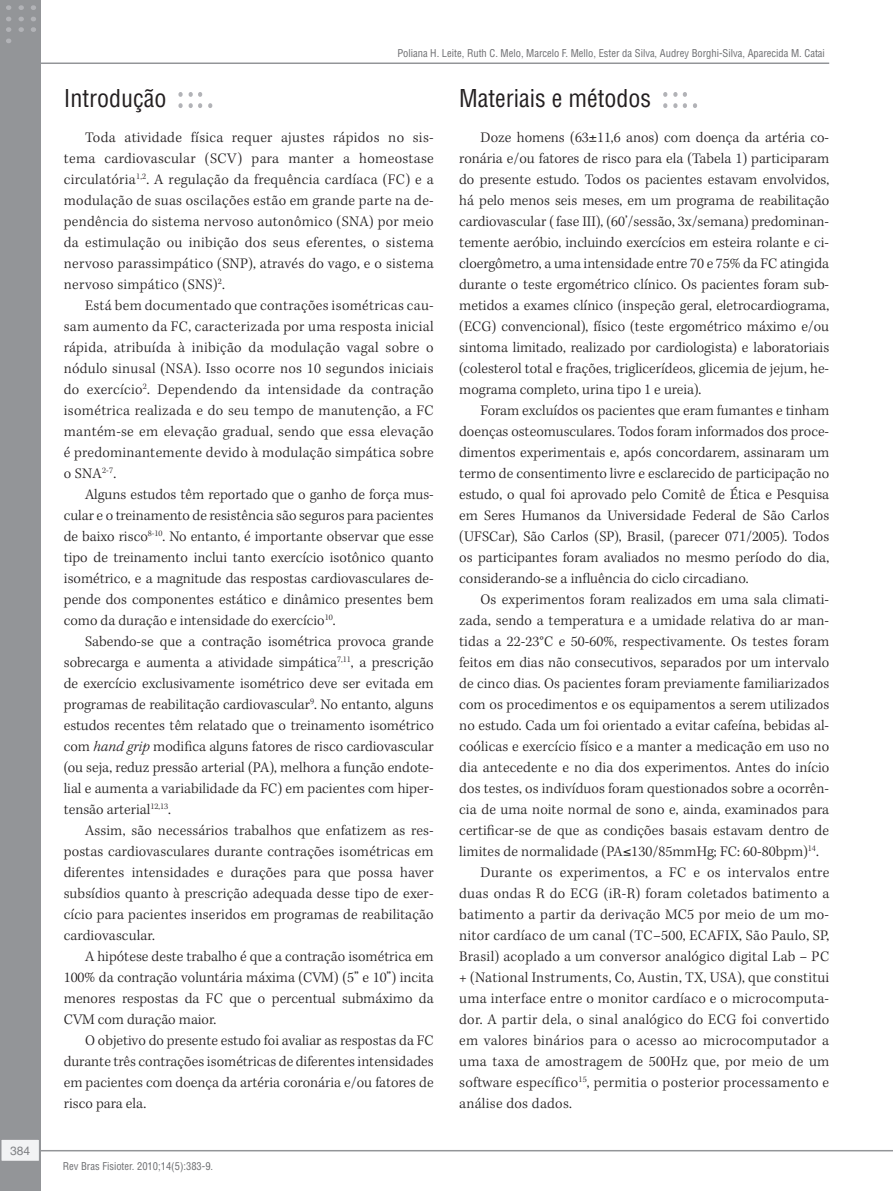
<style>
.page{position:relative;width:893px;height:1191px;background:#fff}
.page>*{position:absolute;margin:0;border:0;box-sizing:border-box;transform-origin:0 0}
.z04_0_Sub1{font:condensed 24px "Helvetica LT Std";color:#231f20}
.z05_0_texto_txt{font:300 15px/21px "Kepler Std";letter-spacing:.005em;color:#231f20;text-align:justify}
.t1{font:12px "Helvetica LT Std";color:#808285}
.z06_2_cabecalho{font:condensed 10.5px "Helvetica LT Std";color:#6c6d70}
.s1{font-style:italic}
</style>
<div class="page">
<svg style="left:208px;top:103px;width:4px;height:5px"></svg>
<svg style="left:189px;top:103px;width:13px;height:5px"></svg>
<svg style="left:178px;top:103px;width:5px;height:5px"></svg>
<svg style="left:189px;top:92px;width:13px;height:5px"></svg>
<svg style="left:178px;top:92px;width:5px;height:5px"></svg>
<svg style="left:693px;top:103px;width:4px;height:5px"></svg>
<svg style="left:683px;top:103px;width:4px;height:5px"></svg>
<svg style="left:673px;top:103px;width:4px;height:5px"></svg>
<svg style="left:663px;top:103px;width:4px;height:5px"></svg>
<svg style="left:683px;top:92px;width:4px;height:5px"></svg>
<svg style="left:673px;top:92px;width:4px;height:5px"></svg>
<svg style="left:663px;top:92px;width:4px;height:5px"></svg>
<hr style="left:14px;top:1150px;width:879px;height:1px;background:#939598">
<hr style="left:13px;top:62px;width:816px;height:2px;background:#939598">
<div style="left:0;top:0;width:40px;height:1191px;background:#939598"></div>
<div style="left:1px;top:1139px;width:39px;height:22px;background:#f2f3f4"></div>
<div style="left:0;top:1138px;width:40px;height:24px;border:2px solid #939598"></div>
<svg style="left:6px;top:39px;width:5px;height:4px"></svg>
<svg style="left:6px;top:27px;width:5px;height:5px"></svg>
<svg style="left:6px;top:17px;width:5px;height:4px"></svg>
<svg style="left:6px;top:5px;width:5px;height:5px"></svg>
<svg style="left:19px;top:27px;width:5px;height:5px"></svg>
<svg style="left:19px;top:17px;width:5px;height:4px"></svg>
<svg style="left:19px;top:5px;width:5px;height:5px"></svg>
<svg style="left:31px;top:27px;width:5px;height:5px"></svg>
<svg style="left:31px;top:17px;width:5px;height:4px"></svg>
<svg style="left:31px;top:5px;width:5px;height:5px"></svg>
<p class="t1" style="left:10px;top:1143px;width:22px">384</p>
<p class="z06_2_cabecalho" style="left:397px;top:46px;width:429px">Poliana H. Leite, Ruth C. Melo, Marcelo F. Mello, Ester da Silva, Audrey Borghi-Silva, Aparecida M. Catai</p>
<p class="z04_0_Sub1" style="left:64px;top:83px;width:104px">Introdução</p>
<p class="z05_0_texto_txt" style="left:64px;top:127px;width:371px;text-indent:21px">Toda atividade física requer ajustes rápidos no sis&shy;tema cardiovascular (SCV) para manter a homeostase circulatória<sup>1,2</sup>. A regulação da frequência cardíaca (FC) e a modulação de suas oscilações estão em grande parte na de&shy;pendência do sistema nervoso autonômico (SNA) por meio da estimulação ou inibição dos seus eferentes, o sistema nervoso parassimpático (SNP), através do vago, e o sistema nervoso simpático (SNS)<sup>2</sup>.</p>
<p class="z05_0_texto_txt" style="left:64px;top:295px;width:371px;text-indent:21px">Está bem documentado que contrações isométricas cau&shy;sam aumento da FC, caracterizada por uma resposta inicial rápida, atribuída à inibição da modulação vagal sobre o nódulo sinusal (NSA). Isso ocorre nos 10 segundos iniciais do exercício<sup>2</sup>. Dependendo da intensidade da contração isométrica realizada e do seu tempo de manutenção, a FC mantém-se em elevação gradual, sendo que essa elevação é predominantemente devido à modulação simpática sobre o SNA<sup>2-7</sup>.</p>
<p class="z05_0_texto_txt" style="left:64px;top:484px;width:371px;text-indent:21px">Alguns estudos têm reportado que o ganho de força mus&shy;cular e o treinamento de resistência são seguros para pacientes de baixo risco<sup>8-10</sup>. No entanto, é importante observar que esse tipo de treinamento inclui tanto exercício isotônico quanto isométrico, e a magnitude das respostas cardiovasculares de&shy;pende dos componentes estático e dinâmico presentes bem como da duração e intensidade do exercício<sup>10</sup>.</p>
<p class="z05_0_texto_txt" style="left:64px;top:631px;width:371px;text-indent:21px">Sabendo-se que a contração isométrica provoca grande sobrecarga e aumenta a atividade simpática<sup>7,11</sup>, a prescrição de exercício exclusivamente isométrico deve ser evitada em programas de reabilitação cardiovascular<sup>9</sup>. No entanto, alguns estudos recentes têm relatado que o treinamento isométrico com <span class="s1">hand grip</span> modifica alguns fatores de risco cardiovascular (ou seja, reduz pressão arterial (PA), melhora a função endote&shy;lial e aumenta a variabilidade da FC) em pacientes com hiper&shy;tensão arterial<sup>12,13</sup>.</p>
<p class="z05_0_texto_txt" style="left:64px;top:820px;width:371px;text-indent:21px">Assim, são necessários trabalhos que enfatizem as res&shy;postas cardiovasculares durante contrações isométricas em diferentes intensidades e durações para que possa haver subsídios quanto à prescrição adequada desse tipo de exer&shy;cício para pacientes inseridos em programas de reabilitação cardiovascular.</p>
<p class="z05_0_texto_txt" style="left:64px;top:946px;width:371px;text-indent:21px">A hipótese deste trabalho é que a contração isométrica em 100% da contração voluntária máxima (CVM) (5” e 10”) incita menores respostas da FC que o percentual submáximo da CVM com duração maior.</p>
<p class="z05_0_texto_txt" style="left:64px;top:1030px;width:371px;text-indent:21px">O objetivo do presente estudo foi avaliar as respostas da FC durante três contrações isométricas de diferentes intensidades em pacientes com doença da artéria coronária e/ou fatores de risco para ela.</p>
<p class="z06_2_cabecalho" style="left:63px;top:1160px;width:152px">Rev Bras Fisioter. 2010;14(5):383-9.</p>
<p class="z04_0_Sub1" style="left:459px;top:83px;width:193px">Materiais e métodos</p>
<p class="z05_0_texto_txt" style="left:459px;top:127px;width:371px;text-indent:21px">Doze homens (63 11,6 anos) com doença da artéria co&shy;ronária e/ou fatores de risco para ela (Tabela 1) participaram do presente estudo. Todos os pacientes estavam envolvidos, há pelo menos seis meses, em um programa de reabilitação cardiovascular ( fase III), (60’/sessão, 3x/semana) predominan&shy;temente aeróbio, incluindo exercícios em esteira rolante e ci&shy;cloergômetro, a uma intensidade entre 70 e 75% da FC atingida durante o teste ergométrico clínico. Os pacientes foram sub&shy;metidos a exames clínico (inspeção geral, eletrocardiograma, (ECG) convencional), físico (teste ergométrico máximo e/ou sintoma limitado, realizado por cardiologista) e laboratoriais (colesterol total e frações, triglicerídeos, glicemia de jejum, he&shy;mograma completo, urina tipo 1 e ureia).</p>
<p class="z05_0_texto_txt" style="left:459px;top:400px;width:371px;text-indent:21px">Foram excluídos os pacientes que eram fumantes e tinham doenças osteomusculares. Todos foram informados dos proce&shy;dimentos experimentais e, após concordarem, assinaram um termo de consentimento livre e esclarecido de participação no estudo, o qual foi aprovado pelo Comitê de Ética e Pesquisa em Seres Humanos da Universidade Federal de São Carlos (UFSCar), São Carlos (SP), Brasil, (parecer 071/2005). Todos os participantes foram avaliados no mesmo período do dia, considerando-se a influência do ciclo circadiano.</p>
<p class="z05_0_texto_txt" style="left:459px;top:589px;width:371px;text-indent:21px">Os experimentos foram realizados em uma sala climati&shy;zada, sendo a temperatura e a umidade relativa do ar man&shy;tidas a 22-23°C e 50-60%, respectivamente. Os testes foram feitos em dias não consecutivos, separados por um intervalo de cinco dias. Os pacientes foram previamente familiarizados com os procedimentos e os equipamentos a serem utilizados no estudo. Cada um foi orientado a evitar cafeína, bebidas al&shy;coólicas e exercício físico e a manter a medicação em uso no dia antecedente e no dia dos experimentos. Antes do início dos testes, os indivíduos foram questionados sobre a ocorrên&shy;cia de uma noite normal de sono e, ainda, examinados para certificar-se de que as condições basais estavam dentro de limites de normalidade (PA≤130/85mmHg; FC: 60-80bpm)<sup>14</sup>.</p>
<p class="z05_0_texto_txt" style="left:459px;top:862px;width:371px;text-indent:21px">Durante os experimentos, a FC e os intervalos entre duas ondas R do ECG (iR-R) foram coletados batimento a batimento a partir da derivação MC5 por meio de um mo&shy;nitor cardíaco de um canal (TC–500, ECAFIX, São Paulo, SP, Brasil) acoplado a um conversor analógico digital Lab – PC + (National Instruments, Co, Austin, TX, USA), que constitui uma interface entre o monitor cardíaco e o microcomputa&shy;dor. A partir dela, o sinal analógico do ECG foi convertido em valores binários para o acesso ao microcomputador a uma taxa de amostragem de 500Hz que, por meio de um software específico<sup>15</sup>, permitia o posterior processamento e análise dos dados.</p>
</div>
